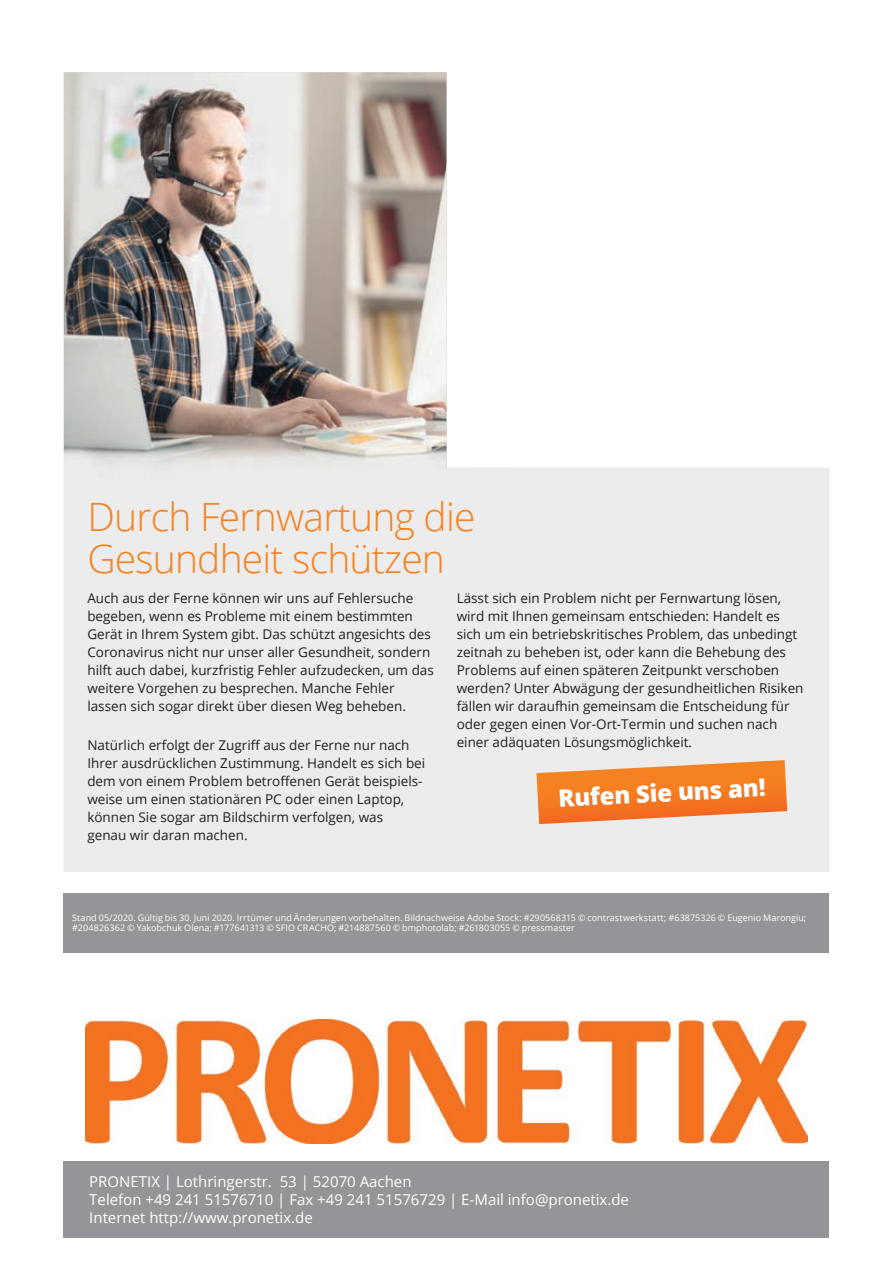
<style>
.page{position:relative;width:893px;height:1263px;background:#fff}
.page>*{position:absolute;margin:0;border:0;box-sizing:border-box;transform-origin:0 0}
.t1{font:300 39px/42px "Open Sans";letter-spacing:-.02em;color:#f58220}
.t2{font:800 24px "Open Sans";color:#fff}
.t3{font:15px/18px "Open Sans";color:#fff}
.t4{font:13.5px/18px "Open Sans";color:#231f20}
.t5{font:9px/10.5px "Open Sans";letter-spacing:.005em;color:#fff}
</style>
<div class="page">
<div style="left:64px;top:893px;width:765px;height:59px;background:#939598"></div>
<img style="left:64px;top:72px;width:765px;height:800px">
<svg style="left:536px;top:760px;width:251px;height:64px;background:#f2914b"></svg>
<div style="left:64px;top:1161px;width:765px;height:76px;background:#939598"></div>
<img style="left:85px;top:1020px;width:723px;height:124px">
<h1 class="t1" style="left:87px;top:494px;width:390px">Durch Fernwartung die<br>Gesundheit schützen</h1>
<p class="t4" style="left:87px;top:589px;width:348px">Auch aus der Ferne können wir uns auf Fehlersuche begeben, wenn es Probleme mit einem bestimmten Gerät in Ihrem System gibt. Das schützt angesichts des Coronavirus nicht nur unser aller Gesundheit, sondern hilft auch dabei, kurzfristig Fehler aufzudecken, um das weitere Vorgehen zu besprechen. Manche Fehler lassen sich sogar direkt über diesen Weg beheben.</p>
<p class="t4" style="left:87px;top:736px;width:339px">Natürlich erfolgt der Zugriff aus der Ferne nur nach Ihrer ausdrücklichen Zustimmung. Handelt es sich bei dem von einem Problem betroffenen Gerät beispiels&shy;weise um einen stationären PC oder einen Laptop, können Sie sogar am Bildschirm verfolgen, was genau wir daran machen.</p>
<p class="t4" style="left:457px;top:589px;width:348px">Lässt sich ein Problem nicht per Fernwartung lösen, wird mit Ihnen gemeinsam entschieden: Handelt es sich um ein betriebskritisches Problem, das unbedingt zeitnah zu beheben ist, oder kann die Behebung des Problems auf einen späteren Zeitpunkt verschoben werden? Unter Abwägung der gesundheitlichen Risiken fällen wir daraufhin gemeinsam die Entscheidung für oder gegen einen Vor-Ort-Termin und suchen nach einer adäquaten Lösungsmöglichkeit.</p>
<h2 class="t2" style="left:557px;top:780px;width:209px;rotate:-3deg">Rufen Sie uns an!</h2>
<p class="t5" style="left:72px;top:912px;width:736px">Stand 05/2020. Gültig bis 30. Juni 2020. Irrtümer und Änderungen vorbehalten. Bildnachweise Adobe Stock: #290568315 © contrastwerkstatt; #63875326 © Eugenio Marongiu; #204826362 © Yakobchuk Olena; #177641313 © SFIO CRACHO; #214887560 © bmphotolab; #261803055 © pressmaster</p>
<p class="t3" style="left:89px;top:1172px;width:541px">PRONETIX | Lothringerstr. 53 | 52070 Aachen<br>Telefon +49 241 51576710 | Fax +49 241 51576729 | E-Mail info@pronetix.de<br>Internet http://www.pronetix.de</p>
</div>
